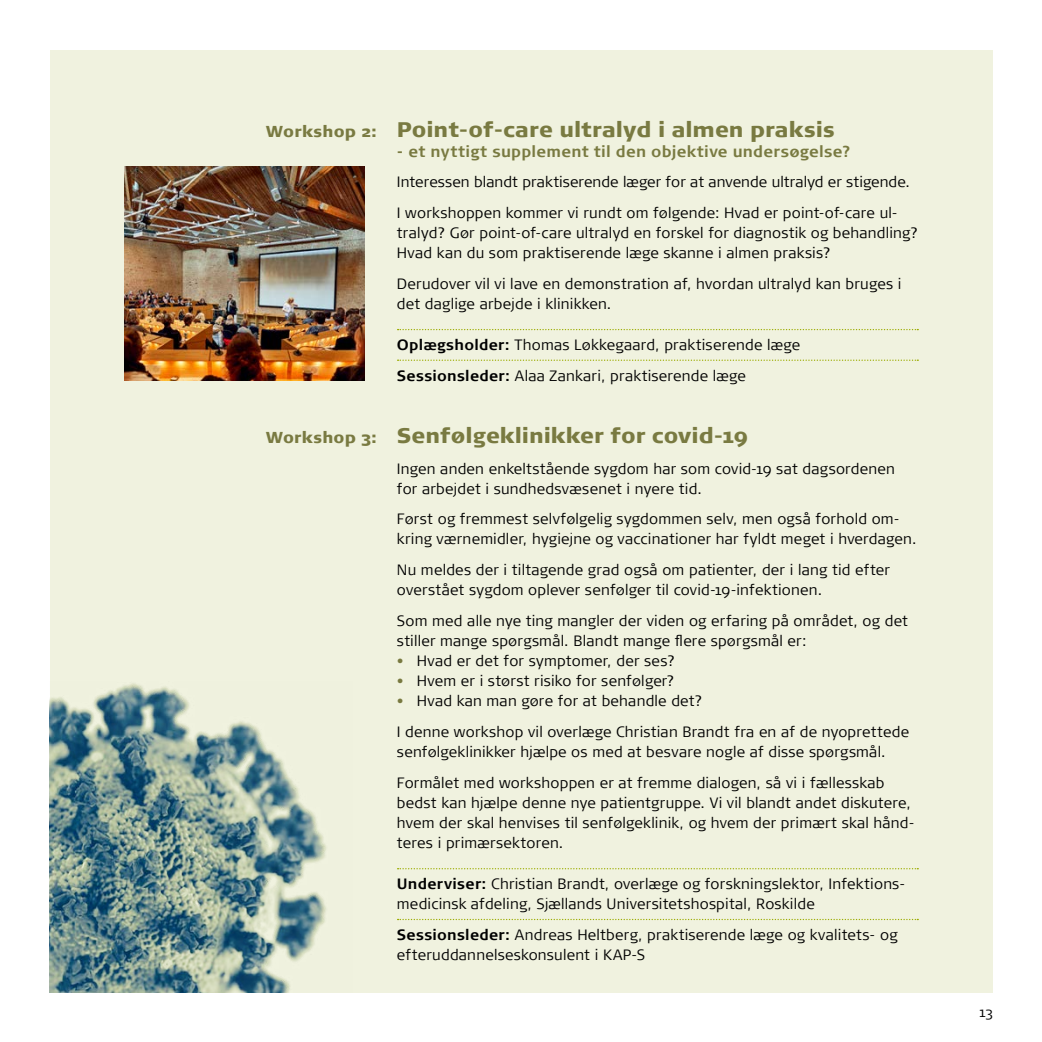
<style>
.page{position:relative;width:1042px;height:1042px;background:#fff}
.page>*{position:absolute;margin:0;border:0;box-sizing:border-box;transform-origin:0 0}
.Title___indented_sub{font:900 21px "Signa Normal";color:#797a41}
.Title_sub{font:700 15.75px "Signa Normal";letter-spacing:.015em;color:#797a41}
.Text_indent{font:300 14.88px/20.1px "Signa Normal";letter-spacing:.015em;color:#000}
.dotted_rule_above_wi{font:300 14.88px/20.1px "Signa Normal";letter-spacing:.015em;color:#000}
.dotted_rule_above_sp{font:300 14.88px/20.1px "Signa Normal";letter-spacing:.015em;color:#000}
.t1{font:300 14px "Signa Normal";color:#000}
.s1{font-size:15.75px}
.s2{font-weight:700}
.s3{color:#797a41}
</style>
<div class="page">
<div style="left:50px;top:50px;width:942px;height:942px;background:#f0f2df"></div>
<svg style="left:398px;top:329px;width:520px;height:1px"></svg>
<svg style="left:398px;top:359px;width:520px;height:2px"></svg>
<svg style="left:398px;top:868px;width:520px;height:1px"></svg>
<svg style="left:398px;top:919px;width:520px;height:1px"></svg>
<img style="left:124px;top:167px;width:241px;height:213px">
<img style="left:50px;top:683px;width:276px;height:309px">
<p class="Title___indented_sub" style="left:266px;top:116px;width:570px"><span class="s1">Workshop 2:</span> Point-of-care ultralyd i almen praksis</p>
<p class="Title_sub" style="left:397px;top:142px;width:456px">- et nyttigt supplement til den objektive undersøgelse?</p>
<p class="Text_indent" style="left:397px;top:172px;width:514px">Interessen blandt praktiserende læger for at anvende ultralyd er stigende.</p>
<p class="Text_indent" style="left:397px;top:203px;width:522px">I workshoppen kommer vi rundt om følgende: Hvad er point-of-care ul&shy;tralyd? Gør point-of-care ultralyd en forskel for diagnostik og behandling?<br>Hvad kan du som praktiserende læge skanne i almen praksis?</p>
<p class="Text_indent" style="left:397px;top:274px;width:506px">Derudover vil vi lave en demonstration af, hvordan ultralyd kan bruges i det daglige arbejde i klinikken.</p>
<p class="dotted_rule_above_wi" style="left:397px;top:335px;width:405px"><span class="s2">Oplægsholder:</span> Thomas Løkkegaard, praktiserende læge</p>
<p class="dotted_rule_above_sp" style="left:397px;top:365px;width:350px"><span class="s2">Sessionsleder:</span> Alaa Zankari, praktiserende læge</p>
<p class="Title___indented_sub" style="left:266px;top:422px;width:484px"><span class="s1">Workshop 3:</span> Senfølgeklinikker for covid-19</p>
<p class="Text_indent" style="left:397px;top:458px;width:499px">Ingen anden enkeltstående sygdom har som covid-19 sat dagsordenen for arbejdet i sundhedsvæsenet i nyere tid.</p>
<p class="Text_indent" style="left:397px;top:509px;width:521px">Først og fremmest selvfølgelig sygdommen selv, men også forhold om&shy;kring værnemidler, hygiejne og vaccinationer har fyldt meget i hverdagen.</p>
<p class="Text_indent" style="left:397px;top:560px;width:495px">Nu meldes der i tiltagende grad også om patienter, der i lang tid efter overstået sygdom oplever senfølger til covid-19-infektionen.</p>
<p class="Text_indent" style="left:397px;top:610px;width:513px">Som med alle nye ting mangler der viden og erfaring på området, og det stiller mange spørgsmål. Blandt mange flere spørgsmål er:</p>
<p class="Text_indent" style="left:397px;top:651px;width:279px"><span class="s3">•</span> Hvad er det for symptomer, der ses?</p>
<p class="Text_indent" style="left:397px;top:671px;width:279px"><span class="s3">•</span> Hvem er i størst risiko for senfølger?</p>
<p class="Text_indent" style="left:397px;top:691px;width:307px"><span class="s3">•</span> Hvad kan man gøre for at behandle det?</p>
<p class="Text_indent" style="left:397px;top:722px;width:514px">I denne workshop vil overlæge Christian Brandt fra en af de nyoprettede senfølgeklinikker hjælpe os med at besvare nogle af disse spørgsmål.</p>
<p class="Text_indent" style="left:397px;top:772px;width:519px">Formålet med workshoppen er at fremme dialogen, så vi i fællesskab bedst kan hjælpe denne nye patientgruppe. Vi vil blandt andet diskutere, hvem der skal henvises til senfølgeklinik, og hvem der primært skal hånd&shy;teres i primærsektoren.</p>
<p class="dotted_rule_above_wi" style="left:397px;top:874px;width:510px"><span class="s2">Underviser:</span> Christian Brandt, overlæge og forskningslektor, Infektions&shy;medicinsk afdeling, Sjællands Universitetshospital, Roskilde</p>
<p class="dotted_rule_above_sp" style="left:397px;top:925px;width:502px"><span class="s2">Sessionsleder:</span> Andreas Heltberg, praktiserende læge og kvalitets- og efteruddannelseskonsulent i KAP-S</p>
<p class="t1" style="left:979px;top:1004px;width:14px">13</p>
</div>
